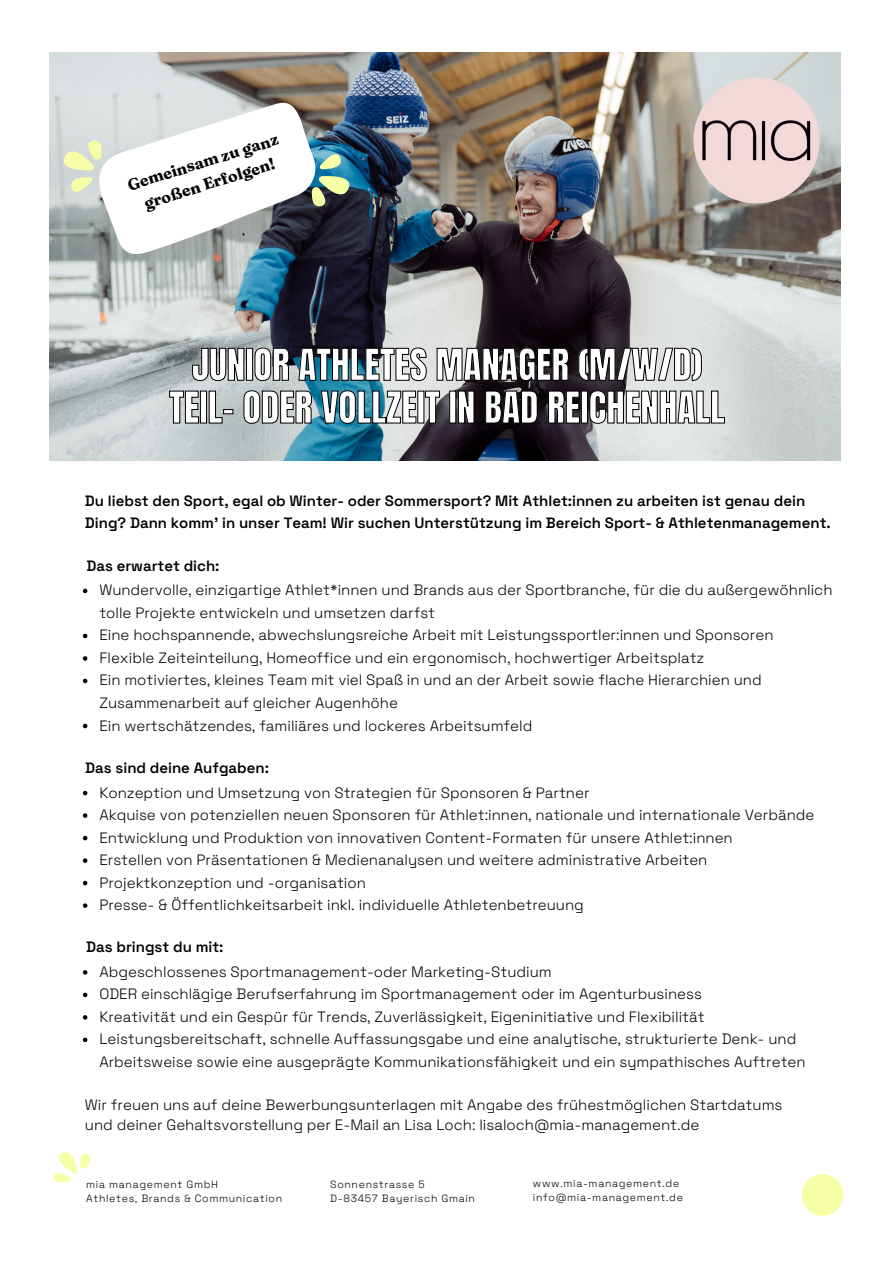
<style>
.page{position:relative;width:894px;height:1264px;background:#fff}
.page>*{position:absolute;margin:0;border:0;box-sizing:border-box;transform-origin:0 0}
.t1{font:37.2px "Anton";color:#fff}
.t2{font:700 15.9px/22px "Fraunces 9 pt";color:#000;text-align:center}
.t3{font:300 15px/22.5px "Space Grotesk";color:#000}
.t4{font:600 15px/22.5px "Space Grotesk";color:#000}
.t5{font:300 10.5px "Space Grotesk";letter-spacing:.065em;color:#000001}
</style>
<div class="page">
<div style="left:801px;top:1174px;width:42px;height:41px;background:#f6ffa6;border-radius:50%"></div>
<svg style="left:53px;top:1152px;width:38px;height:31px"></svg>
<img style="left:49px;top:52px;width:791px;height:409px">
<div style="left:693px;top:77px;width:126px;height:126px;background:#f2d8d7;border-radius:50%"></div>
<img style="left:725px;top:116px;width:90px;height:48px">
<img style="left:192px;top:63px;width:510px;height:43px">
<img style="left:169px;top:106px;width:556px;height:355px">
<svg style="left:83px;top:970px;width:4px;height:4px"></svg>
<svg style="left:83px;top:992px;width:4px;height:5px"></svg>
<svg style="left:83px;top:1015px;width:4px;height:4px"></svg>
<svg style="left:83px;top:1037px;width:4px;height:5px"></svg>
<svg style="left:83px;top:588px;width:4px;height:5px"></svg>
<svg style="left:83px;top:633px;width:4px;height:5px"></svg>
<svg style="left:83px;top:656px;width:4px;height:4px"></svg>
<svg style="left:83px;top:678px;width:4px;height:5px"></svg>
<svg style="left:83px;top:723px;width:4px;height:5px"></svg>
<svg style="left:83px;top:790px;width:4px;height:5px"></svg>
<svg style="left:83px;top:813px;width:4px;height:4px"></svg>
<svg style="left:83px;top:835px;width:4px;height:5px"></svg>
<svg style="left:83px;top:858px;width:4px;height:4px"></svg>
<svg style="left:83px;top:880px;width:4px;height:5px"></svg>
<svg style="left:83px;top:903px;width:4px;height:4px"></svg>
<svg style="left:56px;top:72px;width:300px;height:202px"></svg>
<p class="t2" style="left:125px;top:174px;width:158px;rotate:-17deg">Gemeinsam zu ganz großen Erfolgen!</p>
<p class="t1" style="left:192px;top:338px;width:512px">JUNIOR ATHLETES MANAGER (M/W/D)</p>
<p class="t1" style="left:169px;top:381px;width:557px">TEIL- ODER VOLLZEIT IN BAD REICHENHALL</p>
<p class="t4" style="left:85px;top:489px;width:747px">Du liebst den Sport, egal ob Winter- oder Sommersport? Mit Athlet:innen zu arbeiten ist genau dein<br>Ding? Dann komm’ in unser Team! Wir suchen Unterstützung im Bereich Sport- &amp; Athletenmanagement.</p>
<p class="t4" style="left:86px;top:554px;width:135px">Das erwartet dich:</p>
<p class="t3" style="left:99px;top:579px;width:734px">Wundervolle, einzigartige Athlet*innen und Brands aus der Sportbranche, für die du außergewöhnlich tolle Projekte entwickeln und umsetzen darfst</p>
<p class="t3" style="left:99px;top:624px;width:675px">Eine hochspannende, abwechslungsreiche Arbeit mit Leistungssportler:innen und Sponsoren</p>
<p class="t3" style="left:99px;top:646px;width:606px">Flexible Zeiteinteilung, Homeoffice und ein ergonomisch, hochwertiger Arbeitsplatz</p>
<p class="t3" style="left:99px;top:669px;width:663px">Ein motiviertes, kleines Team mit viel Spaß in und an der Arbeit sowie flache Hierarchien und<br>Zusammenarbeit auf gleicher Augenhöhe</p>
<p class="t3" style="left:99px;top:714px;width:434px">Ein wertschätzendes, familiäres und lockeres Arbeitsumfeld</p>
<p class="t4" style="left:85px;top:756px;width:185px">Das sind deine Aufgaben:</p>
<p class="t3" style="left:99px;top:781px;width:491px">Konzeption und Umsetzung von Strategien für Sponsoren &amp; Partner</p>
<p class="t3" style="left:99px;top:803px;width:716px">Akquise von potenziellen neuen Sponsoren für Athlet:innen, nationale und internationale Verbände</p>
<p class="t3" style="left:99px;top:826px;width:634px">Entwicklung und Produktion von innovativen Content-Formaten für unsere Athlet:innen</p>
<p class="t3" style="left:99px;top:848px;width:609px">Erstellen von Präsentationen &amp; Medienanalysen und weitere administrative Arbeiten</p>
<p class="t3" style="left:99px;top:871px;width:268px">Projektkonzeption und -organisation</p>
<p class="t3" style="left:99px;top:893px;width:486px">Presse- &amp; Öffentlichkeitsarbeit inkl. individuelle Athletenbetreuung</p>
<p class="t4" style="left:86px;top:936px;width:139px">Das bringst du mit:</p>
<p class="t3" style="left:99px;top:960px;width:454px">Abgeschlossenes Sportmanagement-oder Marketing-Studium</p>
<p class="t3" style="left:99px;top:982px;width:604px">ODER einschlägige Berufserfahrung im Sportmanagement oder im Agenturbusiness</p>
<p class="t3" style="left:99px;top:1005px;width:606px">Kreativität und ein Gespü r fü r Trends, Zuverlässigkeit, Eigeninitiative und Flexibilität</p>
<p class="t3" style="left:99px;top:1027px;width:707px">Leistungsbereitschaft, schnelle Auffassungsgabe und eine analytische, strukturierte Denk- und<br>Arbeitsweise sowie eine ausgeprägte Kommunikationsfähigkeit und ein sympathisches Auftreten</p>
<p class="t3" style="left:85px;top:1093px;width:698px">Wir freuen uns auf deine Bewerbungsunterlagen mit Angabe des frühestmöglichen Startdatums</p>
<p class="t3" style="left:85px;top:1113px;width:615px">und deiner Gehaltsvorstellung per E-Mail an Lisa Loch: lisaloch@mia-management.de</p>
<p class="t5" style="left:86px;top:1177px;width:133px">mia management GmbH</p>
<p class="t5" style="left:86px;top:1191px;width:197px">Athletes, Brands &amp; Communication</p>
<p class="t5" style="left:330px;top:1177px;width:96px">Sonnenstrasse 5</p>
<p class="t5" style="left:330px;top:1191px;width:146px">D-83457 Bayerisch Gmain</p>
<p class="t5" style="left:533px;top:1176px;width:148px">www.mia-management.de</p>
<p class="t5" style="left:533px;top:1190px;width:151px">info@mia-management.de</p>
</div>
